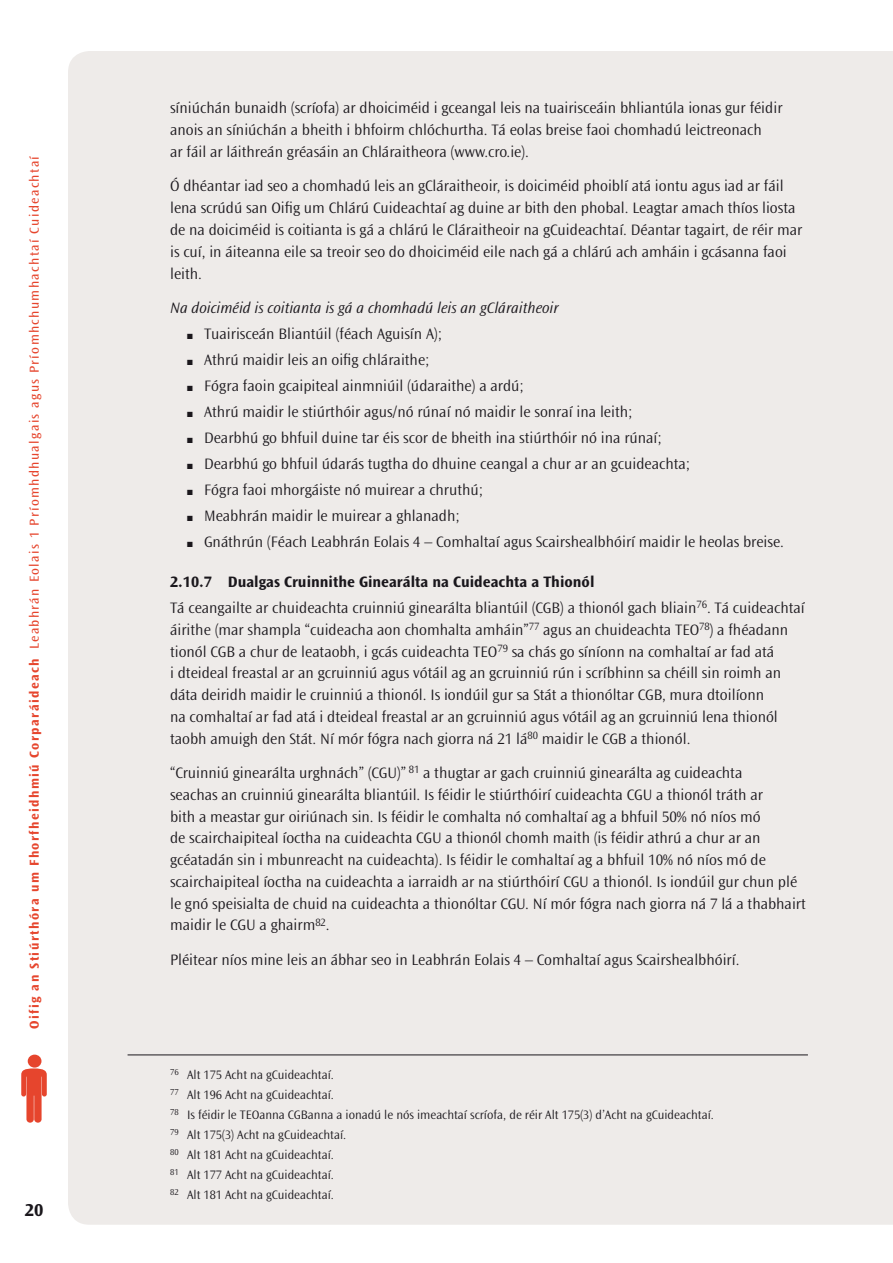
<style>
.page{position:relative;width:893px;height:1263px;background:#fff}
.page>*{position:absolute;margin:0;border:0;box-sizing:border-box;transform-origin:0 0}
.t1{font:700 18px "Ocean Sans Std";color:#1a171c}
.Bodytext_10__3{font:300 15.75px/21.8px "Ocean Sans Std";color:#1a171c}
.Bodytext_10__1{font:italic 300 15.75px "Ocean Sans Std";color:#1a171c}
.Head_000{font:700 15.75px "Ocean Sans Std";color:#1a171c}
.t2{font:13.5px "Ocean Sans Std";letter-spacing:.1em;color:#e6452d}
.Footies{font:300 12.75px "Ocean Sans Std";color:#1a171c}
.s1{font-weight:700}
</style>
<div class="page">
<div style="left:68px;top:51px;width:825px;height:1174px;background:#eeebe9"></div>
<hr style="left:128px;top:1054px;width:680px;height:1px;background:#1a171c">
<svg style="left:21px;top:1068px;width:26px;height:55px"></svg>
<div style="left:28px;top:1054px;width:13px;height:13px;background:#e6452d;border-radius:50%"></div>
<p class="t2" style="left:27px;top:1029px;width:875px;rotate:-90deg"><span class="s1">Oifig an Stiúrthóra um Fhorfheidhmiú Corparáideach</span> Leabhrán Eolais 1 Príomhdhualgais agus Príomhchumhachtaí Cuideachtaí</p>
<p class="t1" style="left:25px;top:1200px;width:20px">20</p>
<p class="Bodytext_10__3" style="left:170px;top:98px;width:614px">síniúchán bunaidh (scríofa) ar dhoiciméid i gceangal leis na tuairisceáin bhliantúla ionas gur féidir anois an síniúchán a bheith i bhfoirm chlóchurtha. Tá eolas breise faoi chomhadú leictreonach<br>ar fáil ar láithreán gréasáin an Chláraitheora (www.cro.ie).</p>
<p class="Bodytext_10__3" style="left:170px;top:176px;width:634px">Ó dhéantar iad seo a chomhadú leis an gCláraitheoir, is doiciméid phoiblí atá iontu agus iad ar fáil lena scrúdú san Oifig um Chlárú Cuideachtaí ag duine ar bith den phobal. Leagtar amach thíos liosta de na doiciméid is coitianta is gá a chlárú le Cláraitheoir na gCuideachtaí. Déantar tagairt, de réir mar is cuí, in áiteanna eile sa treoir seo do dhoiciméid eile nach gá a chlárú ach amháin i gcásanna faoi leith.</p>
<p class="Bodytext_10__1" style="left:170px;top:299px;width:390px">Na doiciméid is coitianta is gá a chomhadú leis an gCláraitheoir</p>
<p class="Bodytext_10__3" style="left:187px;top:323px;width:257px">■ Tuairisceán Bliantúil (féach Aguisín A);</p>
<p class="Bodytext_10__3" style="left:187px;top:349px;width:244px">■ Athrú maidir leis an oifig chláraithe;</p>
<p class="Bodytext_10__3" style="left:187px;top:375px;width:338px">■ Fógra faoin gcaipiteal ainmniúil (údaraithe) a ardú;</p>
<p class="Bodytext_10__3" style="left:187px;top:401px;width:447px">■ Athrú maidir le stiúrthóir agus/nó rúnaí nó maidir le sonraí ina leith;</p>
<p class="Bodytext_10__3" style="left:187px;top:427px;width:476px">■ Dearbhú go bhfuil duine tar éis scor de bheith ina stiúrthóir nó ina rúnaí;</p>
<p class="Bodytext_10__3" style="left:187px;top:453px;width:505px">■ Dearbhú go bhfuil údarás tugtha do dhuine ceangal a chur ar an gcuideachta;</p>
<p class="Bodytext_10__3" style="left:187px;top:479px;width:298px">■ Fógra faoi mhorgáiste nó muirear a chruthú;</p>
<p class="Bodytext_10__3" style="left:187px;top:505px;width:274px">■ Meabhrán maidir le muirear a ghlanadh;</p>
<p class="Bodytext_10__3" style="left:187px;top:531px;width:598px">■ Gnáthrún (Féach Leabhrán Eolais 4 – Comhaltaí agus Scairshealbhóirí maidir le heolas breise.</p>
<p class="Head_000" style="left:170px;top:573px;width:426px">2.10.7 Dualgas Cruinnithe Ginearálta na Cuideachta a Thionól</p>
<p class="Bodytext_10__3" style="left:170px;top:597px;width:636px">Tá ceangailte ar chuideachta cruinniú ginearálta bliantúil (CGB) a thionól gach bliain<sup>76</sup>. Tá cuideachtaí áirithe (mar shampla “cuideacha aon chomhalta amháin”<sup>77</sup> agus an chuideachta TEO<sup>78</sup>) a fhéadann tionól CGB a chur de leataobh, i gcás cuideachta TEO<sup>79</sup> sa chás go síníonn na comhaltaí ar fad atá<br>i dteideal freastal ar an gcruinniú agus vótáil ag an gcruinniú rún i scríbhinn sa chéill sin roimh an dáta deiridh maidir le cruinniú a thionól. Is iondúil gur sa Stát a thionóltar CGB, mura dtoilíonn<br>na comhaltaí ar fad atá i dteideal freastal ar an gcruinniú agus vótáil ag an gcruinniú lena thionól taobh amuigh den Stát. Ní mór fógra nach giorra ná 21 lá<sup>80</sup> maidir le CGB a thionól.</p>
<p class="Bodytext_10__3" style="left:170px;top:762px;width:637px">“Cruinniú ginearálta urghnách” (CGU)” <sup>81</sup> a thugtar ar gach cruinniú ginearálta ag cuideachta<br>seachas an cruinniú ginearálta bliantúil. Is féidir le stiúrthóirí cuideachta CGU a thionól tráth ar<br>bith a meastar gur oiriúnach sin. Is féidir le comhalta nó comhaltaí ag a bhfuil 50% nó níos mó<br>de scairchaipiteal íoctha na cuideachta CGU a thionól chomh maith (is féidir athrú a chur ar an gcéatadán sin i mbunreacht na cuideachta). Is féidir le comhaltaí ag a bhfuil 10% nó níos mó de scairchaipiteal íoctha na cuideachta a iarraidh ar na stiúrthóirí CGU a thionól. Is iondúil gur chun plé le gnó speisialta de chuid na cuideachta a thionóltar CGU. Ní mór fógra nach giorra ná 7 lá a thabhairt maidir le CGU a ghairm<sup>82</sup>.</p>
<p class="Bodytext_10__3" style="left:170px;top:949px;width:571px">Pléitear níos mine leis an ábhar seo in Leabhrán Eolais 4 – Comhaltaí agus Scairshealbhóirí.</p>
<p class="Footies" style="left:170px;top:1068px;width:165px"><sup>76</sup> Alt 175 Acht na gCuideachtaí.</p>
<p class="Footies" style="left:170px;top:1088px;width:165px"><sup>77</sup> Alt 196 Acht na gCuideachtaí.</p>
<p class="Footies" style="left:170px;top:1108px;width:545px"><sup>78</sup> Is féidir le TEOanna CGBanna a ionadú le nós imeachtaí scríofa, de réir Alt 175(3) d’Acht na gCuideachtaí.</p>
<p class="Footies" style="left:170px;top:1128px;width:178px"><sup>79</sup> Alt 175(3) Acht na gCuideachtaí.</p>
<p class="Footies" style="left:170px;top:1148px;width:165px"><sup>80</sup> Alt 181 Acht na gCuideachtaí.</p>
<p class="Footies" style="left:170px;top:1168px;width:165px"><sup>81</sup> Alt 177 Acht na gCuideachtaí.</p>
<p class="Footies" style="left:170px;top:1188px;width:165px"><sup>82</sup> Alt 181 Acht na gCuideachtaí.</p>
</div>
